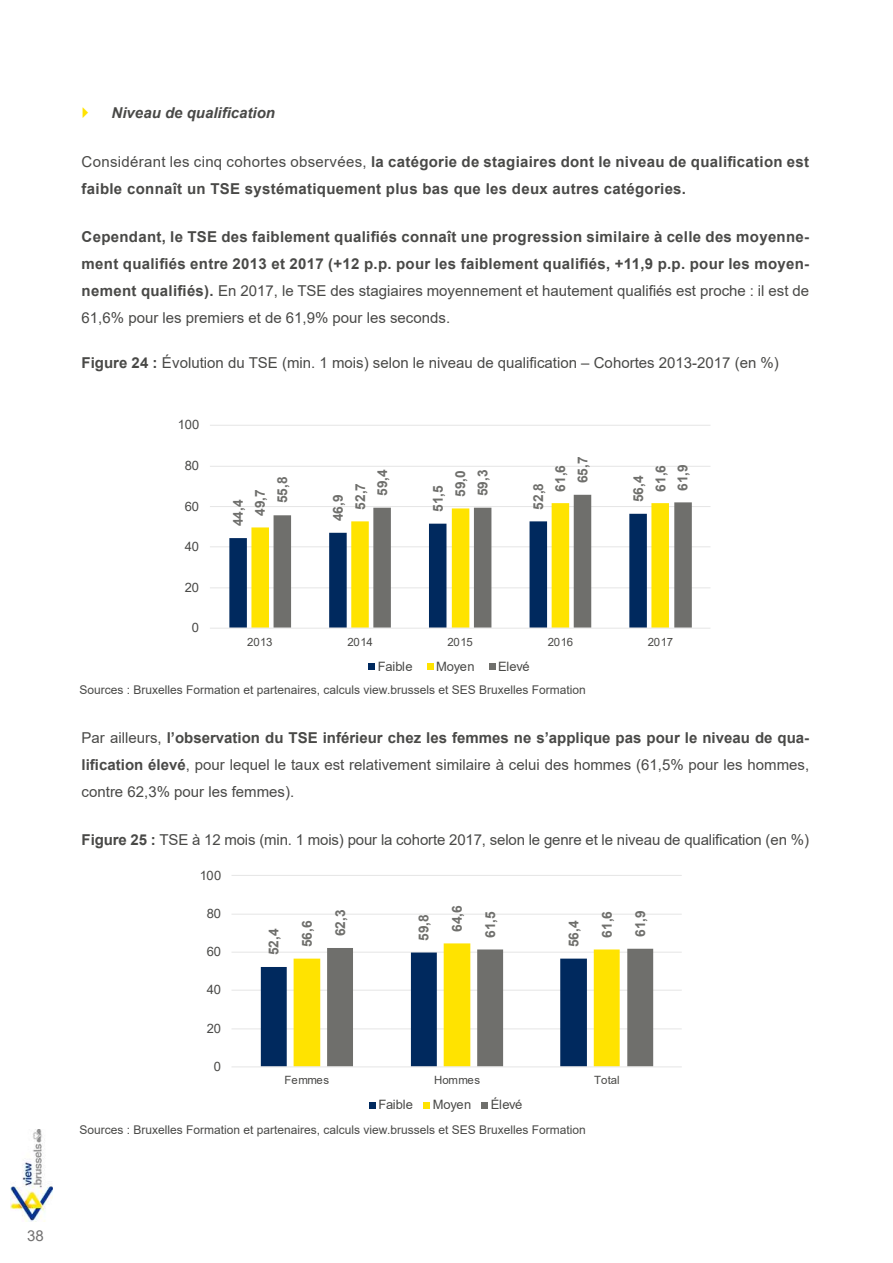
<style>
.page{position:relative;width:893px;height:1263px;background:#fff}
.page>*{position:absolute;margin:0;border:0;box-sizing:border-box;transform-origin:0 0}
.t1{font:700 15px/27px "Arial";letter-spacing:.02em;color:#494947}
.t2{font:15px/27px "Arial";color:#494947;text-align:justify}
.t3{font:italic 700 15px "Arial";color:#494947}
.t4{font:15px "Arial";color:#717070}
.t5{font:700 13.65px "Arial";color:#6f6f6c}
.t6{font:12.9px "Arial";letter-spacing:-.025em;color:#494947}
.t7{font:12px "Arial";color:#494947}
.t8{font:11.4px "Arial";letter-spacing:-.025em;color:#494947}
.s1{font-weight:400}
.s2{font-weight:700}
</style>
<div class="page">
<img style="left:11px;top:1130px;width:41px;height:92px">
<hr style="left:231px;top:1028px;width:451px;height:1px;background:#e5e5e5">
<hr style="left:231px;top:990px;width:451px;height:1px;background:#e5e5e5">
<hr style="left:231px;top:952px;width:451px;height:1px;background:#e5e5e5">
<hr style="left:231px;top:914px;width:451px;height:1px;background:#e5e5e5">
<hr style="left:231px;top:875px;width:451px;height:1px;background:#e5e5e5">
<svg style="left:261px;top:943px;width:392px;height:123px"></svg>
<hr style="left:231px;top:1066px;width:451px;height:1px;background:#e5e5e5">
<div style="left:369px;top:1102px;width:7px;height:6px;background:#00295e"></div>
<svg style="left:424px;top:1102px;width:6px;height:6px"></svg>
<svg style="left:482px;top:1102px;width:6px;height:6px"></svg>
<hr style="left:210px;top:587px;width:500px;height:1px;background:#e5e5e5">
<hr style="left:210px;top:546px;width:500px;height:1px;background:#e5e5e5">
<hr style="left:210px;top:506px;width:500px;height:1px;background:#e5e5e5">
<hr style="left:210px;top:466px;width:500px;height:1px;background:#e5e5e5">
<hr style="left:210px;top:425px;width:500px;height:1px;background:#e5e5e5">
<svg style="left:229px;top:538px;width:18px;height:90px;background:#082f63"></svg>
<svg style="left:251px;top:515px;width:23px;height:113px;fill:#ffe300"></svg>
<svg style="left:274px;top:495px;width:418px;height:133px"></svg>
<hr style="left:210px;top:628px;width:500px;height:1px;background:#e5e5e5">
<svg style="left:369px;top:663px;width:6px;height:6px"></svg>
<div style="left:427px;top:663px;width:7px;height:6px;background:#ffe300"></div>
<svg style="left:489px;top:663px;width:6px;height:6px"></svg>
<p class="t3" style="left:112px;top:103px;width:165px">Niveau de qualification</p>
<p class="t1" style="left:82px;top:148px;width:729px"><span class="s1">Considérant les cinq cohortes observées,</span> la catégorie de stagiaires dont le niveau de qualification est faible connaît un TSE systématiquement plus bas que les deux autres catégories.</p>
<p class="t1" style="left:82px;top:223px;width:729px;text-align:justify">Cependant, le TSE des faiblement qualifiés connaît une progression similaire à celle des moyenne&shy;ment qualifiés entre 2013 et 2017 (+12 p.p. pour les faiblement qualifiés, +11,9 p.p. pour les moyen&shy;nement qualifiés). <span class="s1">En 2017, le TSE des stagiaires moyennement et hautement qualifiés est proche : il est de 61,6% pour les premiers et de 61,9% pour les seconds.</span></p>
<p class="t2" style="left:82px;top:349px;width:699px"><span class="s2">Figure 24 :</span> Évolution du TSE (min. 1 mois) selon le niveau de qualification – Cohortes 2013-2017 (en %)</p>
<p class="t6" style="left:178px;top:416px;width:23px">100</p>
<p class="t6" style="left:185px;top:457px;width:16px">80</p>
<p class="t6" style="left:185px;top:497px;width:16px">60</p>
<p class="t6" style="left:185px;top:538px;width:16px">40</p>
<p class="t6" style="left:185px;top:578px;width:16px">20</p>
<p class="t6" style="left:192px;top:619px;width:9px">0</p>
<p class="t5" style="left:573px;top:483px;width:28px;rotate:-90deg">65,7</p>
<p class="t5" style="left:673px;top:491px;width:28px;rotate:-90deg">61,9</p>
<p class="t5" style="left:451px;top:497px;width:28px;rotate:-90deg">59,0</p>
<p class="t5" style="left:551px;top:492px;width:28px;rotate:-90deg">61,6</p>
<p class="t5" style="left:651px;top:492px;width:28px;rotate:-90deg">61,6</p>
<p class="t5" style="left:273px;top:503px;width:28px;rotate:-90deg">55,8</p>
<p class="t5" style="left:373px;top:496px;width:28px;rotate:-90deg">59,4</p>
<p class="t5" style="left:473px;top:496px;width:28px;rotate:-90deg">59,3</p>
<p class="t5" style="left:228px;top:526px;width:28px;rotate:-90deg">44,4</p>
<p class="t5" style="left:328px;top:521px;width:28px;rotate:-90deg">46,9</p>
<p class="t5" style="left:429px;top:512px;width:28px;rotate:-90deg">51,5</p>
<p class="t5" style="left:529px;top:509px;width:28px;rotate:-90deg">52,8</p>
<p class="t5" style="left:629px;top:502px;width:28px;rotate:-90deg">56,4</p>
<p class="t5" style="left:250px;top:516px;width:28px;rotate:-90deg">49,7</p>
<p class="t5" style="left:351px;top:510px;width:28px;rotate:-90deg">52,7</p>
<p class="t8" style="left:247px;top:634px;width:27px">2013</p>
<p class="t8" style="left:347px;top:634px;width:27px">2014</p>
<p class="t8" style="left:448px;top:634px;width:27px">2015</p>
<p class="t8" style="left:548px;top:634px;width:27px">2016</p>
<p class="t8" style="left:648px;top:634px;width:27px">2017</p>
<p class="t6" style="left:378px;top:657px;width:36px">Faible</p>
<p class="t6" style="left:436px;top:657px;width:40px">Moyen</p>
<p class="t6" style="left:498px;top:657px;width:33px">Elevé</p>
<p class="t7" style="left:80px;top:682px;width:508px">Sources : Bruxelles Formation et partenaires, calculs view.brussels et SES Bruxelles Formation</p>
<p class="t2" style="left:82px;top:724px;width:729px">Par ailleurs, <span class="s2">l’observation du TSE inférieur chez les femmes ne s’applique pas pour le niveau de qua&shy;lification élevé</span>, pour lequel le taux est relativement similaire à celui des hommes (61,5% pour les hommes, contre 62,3% pour les femmes).</p>
<p class="t2" style="left:82px;top:826px;width:729px"><span class="s2">Figure 25 :</span> TSE à 12 mois (min. 1 mois) pour la cohorte 2017, selon le genre et le niveau de qualification (en %)</p>
<p class="t6" style="left:200px;top:866px;width:23px">100</p>
<p class="t6" style="left:207px;top:904px;width:16px">80</p>
<p class="t6" style="left:207px;top:943px;width:16px">60</p>
<p class="t6" style="left:207px;top:981px;width:16px">40</p>
<p class="t6" style="left:207px;top:1019px;width:16px">20</p>
<p class="t6" style="left:214px;top:1057px;width:9px">0</p>
<p class="t5" style="left:264px;top:955px;width:28px;rotate:-90deg">52,4</p>
<p class="t5" style="left:447px;top:932px;width:28px;rotate:-90deg">64,6</p>
<p class="t5" style="left:331px;top:936px;width:28px;rotate:-90deg">62,3</p>
<p class="t5" style="left:481px;top:938px;width:28px;rotate:-90deg">61,5</p>
<p class="t5" style="left:597px;top:938px;width:28px;rotate:-90deg">61,6</p>
<p class="t5" style="left:631px;top:937px;width:28px;rotate:-90deg">61,9</p>
<p class="t5" style="left:414px;top:941px;width:28px;rotate:-90deg">59,8</p>
<p class="t5" style="left:297px;top:947px;width:28px;rotate:-90deg">56,6</p>
<p class="t5" style="left:564px;top:947px;width:28px;rotate:-90deg">56,4</p>
<p class="t8" style="left:285px;top:1072px;width:46px">Femmes</p>
<p class="t8" style="left:434px;top:1072px;width:48px">Hommes</p>
<p class="t8" style="left:594px;top:1072px;width:27px">Total</p>
<p class="t6" style="left:378px;top:1096px;width:36px">Faible</p>
<p class="t6" style="left:433px;top:1096px;width:40px">Moyen</p>
<p class="t6" style="left:491px;top:1096px;width:33px">Élevé</p>
<p class="t7" style="left:80px;top:1121px;width:508px">Sources : Bruxelles Formation et partenaires, calculs view.brussels et SES Bruxelles Formation</p>
<p class="t4" style="left:27px;top:1225px;width:18px">38</p>
</div>
